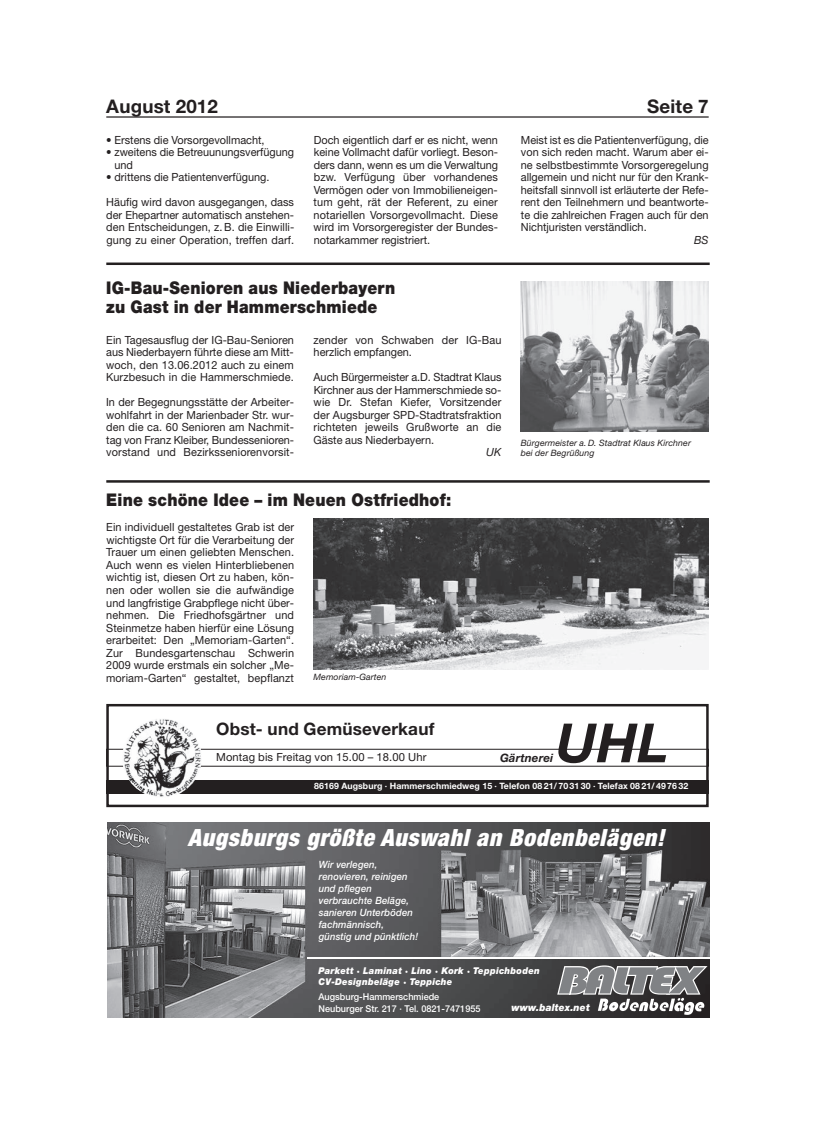
<style>
.page{position:relative;width:815px;height:1124px;background:#fff}
.page>*{position:absolute;margin:0;border:0;box-sizing:border-box;transform-origin:0 0}
.t1{font:italic 700 54.12px "Helvetica Neue";color:#231f20}
.t2{font:italic 900 condensed 23.75px "Helvetica Neue LT";letter-spacing:.03em;color:#fff}
.t3{font:700 18.75px "Helvetica Neue";letter-spacing:.01em;color:#231f20}
.t4{font:900 17.5px/18.8px "Helvetica Neue";letter-spacing:.015em;color:#231f20;scale:.9 1}
.t5{font:700 17.12px "Helvetica Neue";letter-spacing:.01em;color:#231f20}
.t6{font:italic 700 11.62px "Helvetica Neue";letter-spacing:.01em;color:#231f20}
.t7{font:11.25px/12.5px "Helvetica Neue";letter-spacing:.005em;color:#231f20;text-align:justify}
.t8{font:italic 11.25px "Helvetica Neue";color:#231f20}
.t9{font:italic 500 10px/12px "Helvetica Neue LT";letter-spacing:.01em;color:#fff;scale:.95 1}
.t10{font:italic 900 10px "Helvetica Neue LT";color:#fff}
.t11{font:italic 900 9.38px/11.2px "Helvetica Neue LT";letter-spacing:.01em;color:#fff}
.t12{font:500 9.38px/11.2px "Helvetica Neue LT";color:#fff}
.t13{font:700 8.75px "Helvetica Neue";letter-spacing:.01em;color:#fff}
.t14{font:italic 8.75px/10px "Helvetica Neue";letter-spacing:.01em;color:#231f20}
</style>
<div class="page">
<div style="left:106px;top:748px;width:603px;height:18px;border:1px solid #231f20"></div>
<hr style="left:106px;top:116px;width:603px;height:2px;background:#231f20">
<div style="left:106px;top:780px;width:603px;height:13px;background:#231f20"></div>
<img style="left:122px;top:718px;width:80px;height:79px;border-radius:40px">
<div style="left:106px;top:703px;width:603px;height:104px;border:2px solid #231f20"></div>
<img style="left:107px;top:822px;width:603px;height:195px">
<svg style="left:557px;top:965px;width:151px;height:49px"></svg>
<hr style="left:307px;top:957px;width:402px;height:1px;background:#fff">
<img style="left:521px;top:281px;width:188px;height:150px">
<hr style="left:106px;top:262px;width:604px;height:3px;background:#231f20">
<hr style="left:106px;top:480px;width:604px;height:2px;background:#231f20">
<img style="left:314px;top:519px;width:395px;height:150px">
<h3 class="t3" style="left:106px;top:94px;width:113px">August 2012</h3>
<h3 class="t3" style="left:647px;top:94px;width:63px">Seite 7</h3>
<p class="t7" style="left:106px;top:133px;width:160px">• Erstens die Vorsorgevollmacht,</p>
<p class="t7" style="left:114px;top:146px;width:181px;text-indent:-8px">• zweitens die Betreuunungsverfügung und</p>
<p class="t7" style="left:106px;top:171px;width:165px">• drittens die Patientenverfügung.</p>
<p class="t7" style="left:106px;top:196px;width:189px">Häufig wird davon ausgegangen, dass der Ehepartner automatisch anstehen&shy;den Entscheidungen, z. B. die Einwilli&shy;gung zu einer Operation, treffen darf.</p>
<p class="t7" style="left:314px;top:133px;width:186px">Doch eigentlich darf er es nicht, wenn keine Vollmacht dafür vorliegt. Beson&shy;ders dann, wenn es um die Verwaltung bzw. Verfügung über vorhandenes Vermögen oder von Immobilieneigen&shy;tum geht, rät der Referent, zu einer notariellen Vorsorgevollmacht. Diese wird im Vorsorgeregister der Bundes&shy;notarkammer registriert.</p>
<p class="t7" style="left:521px;top:133px;width:189px">Meist ist es die Patientenverfügung, die von sich reden macht. Warum aber ei&shy;ne selbstbestimmte Vorsorgeregelung allgemein und nicht nur für den Krank&shy;heitsfall sinnvoll ist erläuterte der Refe&shy;rent den Teilnehmern und beantworte&shy;te die zahlreichen Fragen auch für den Nichtjuristen verständlich.</p>
<p class="t8" style="left:694px;top:233px;width:16px">BS</p>
<h3 class="t4" style="left:106px;top:278px;width:323px">IG-Bau-Senioren aus Niederbayern zu Gast in der Hammerschmiede</h3>
<p class="t7" style="left:106px;top:333px;width:189px">Ein Tagesausflug der IG-Bau-Senioren aus Niederbayern führte diese am Mitt&shy;woch, den 13.06.2012 auch zu einem Kurzbesuch in die Hammerschmiede.</p>
<p class="t7" style="left:106px;top:396px;width:190px">In der Begegnungsstätte der Arbeiter&shy;wohlfahrt in der Marienbader Str. wur&shy;den die ca. 60 Senioren am Nachmit&shy;tag von Franz Kleiber, Bundessenioren&shy;vorstand und Bezirksseniorenvorsit-</p>
<p class="t7" style="left:314px;top:333px;width:189px">zender von Schwaben der IG-Bau herzlich empfangen.</p>
<p class="t7" style="left:314px;top:371px;width:189px">Auch Bürgermeister a.D. Stadtrat Klaus Kirchner aus der Hammerschmiede so&shy;wie Dr. Stefan Kiefer, Vorsitzender der Augsburger SPD-Stadtratsfraktion richteten jeweils Grußworte an die Gäste aus Niederbayern.</p>
<p class="t8" style="left:486px;top:445px;width:17px">UK</p>
<p class="t14" style="left:521px;top:437px;width:172px">Bürgermeister a. D. Stadtrat Klaus Kirchner bei der Begrüßung</p>
<h3 class="t4" style="left:106px;top:490px;width:385px">Eine schöne Idee – im Neuen Ostfriedhof:</h3>
<p class="t7" style="left:106px;top:521px;width:190px">Ein individuell gestaltetes Grab ist der wichtigste Ort für die Verarbeitung der Trauer um einen geliebten Menschen.<br>Auch wenn es vielen Hinterbliebenen wichtig ist, diesen Ort zu haben, kön&shy;nen oder wollen sie die aufwändige und langfristige Grabpflege nicht über&shy;nehmen. Die Friedhofsgärtner und Steinmetze haben hierfür eine Lösung erarbeitet: Den „Memoriam-Garten“.<br>Zur Bundesgartenschau Schwerin 2009 wurde erstmals ein solcher „Me&shy;moriam-Garten“ gestaltet, bepflanzt</p>
<p class="t14" style="left:314px;top:672px;width:74px">Memoriam-Garten</p>
<h3 class="t5" style="left:216px;top:717px;width:220px">Obst- und Gemüseverkauf</h3>
<p class="t7" style="left:216px;top:750px;width:212px">Montag bis Freitag von 15.00 – 18.00 Uhr</p>
<p class="t6" style="left:500px;top:750px;width:55px">Gärtnerei</p>
<h1 class="t1" style="left:556px;top:709px;width:114px">UHL</h1>
<p class="t13" style="left:314px;top:780px;width:376px">86169 Augsburg · Hammerschmiedweg 15 · Telefon 08 21/ 70 31 30 · Telefax 08 21/ 49 76 32</p>
<h2 class="t2" style="left:188px;top:822px;width:478px">Augsburgs größte Auswahl an Bodenbelägen!</h2>
<p class="t9" style="left:319px;top:858px;width:106px">Wir verlegen, renovieren, reinigen und pflegen verbrauchte Beläge, sanieren Unterböden fachmännisch, günstig und pünktlich!</p>
<p class="t11" style="left:318px;top:964px;width:223px">Parkett · Laminat · Lino · Kork · Teppichboden<br>CV-Designbeläge · Teppiche</p>
<p class="t12" style="left:318px;top:991px;width:164px">Augsburg-Hammerschmiede<br>Neuburger Str. 217 · Tel. 0821-7471955</p>
<p class="t10" style="left:511px;top:1001px;width:80px">www.baltex.net</p>
</div>
